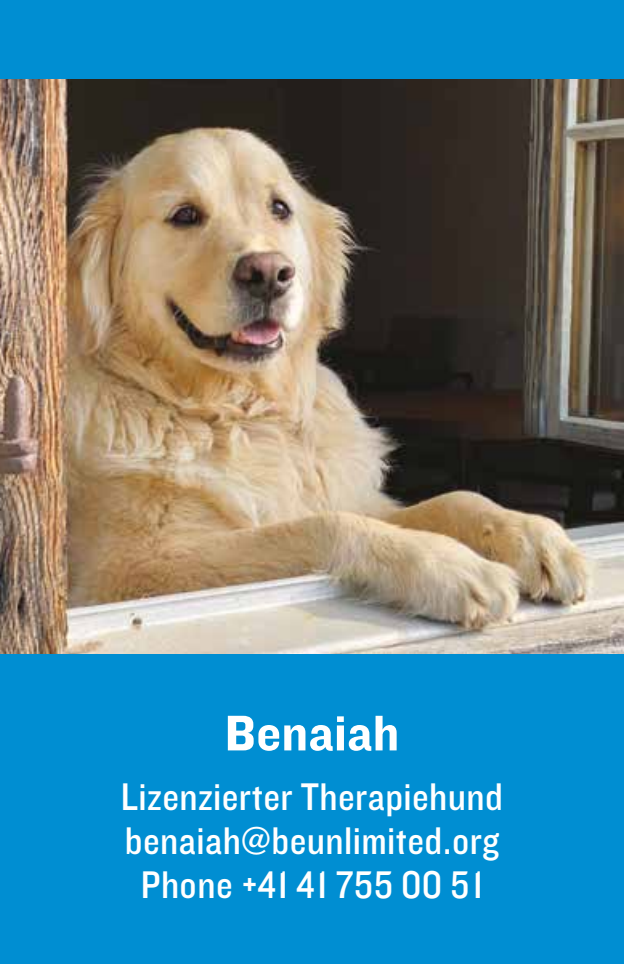
<style>
.page{position:relative;width:624px;height:964px;background:#008ed2}
.page>*{position:absolute;margin:0;border:0;box-sizing:border-box;transform-origin:0 0}
.t1{font:52px "Knockout 51 Middleweight";letter-spacing:.01em;color:#fff}
.t2{font:48px "Knockout 51 Middleweight";color:#fff}
.t3{font:40px/44px "Knockout 30 Junior Welterwt";letter-spacing:.01em;color:#fff;text-align:center}
.t4{font:36px/40px "Knockout 30 Junior Welterwt";color:#fff;text-align:center}
</style>
<div class="page">
<img style="left:0;top:79px;width:624px;height:574px">
<h1 class="t1" style="left:225px;top:698px;width:176px">Benaiah</h1>
<p class="t3" style="left:121px;top:773px;width:383px">Lizenzierter Therapiehund benaiah@beunlimited.org<br>Phone +41 41 755 00 51</p>
<h2 class="t2" style="left:233px;top:711px;width:159px">Benaiah</h2>
<p class="t4" style="left:145px;top:782px;width:336px">Lizenzierter Therapiehund benaiah@beunlimited.org<br>Phone +41 41 755 00 51</p>
</div>
